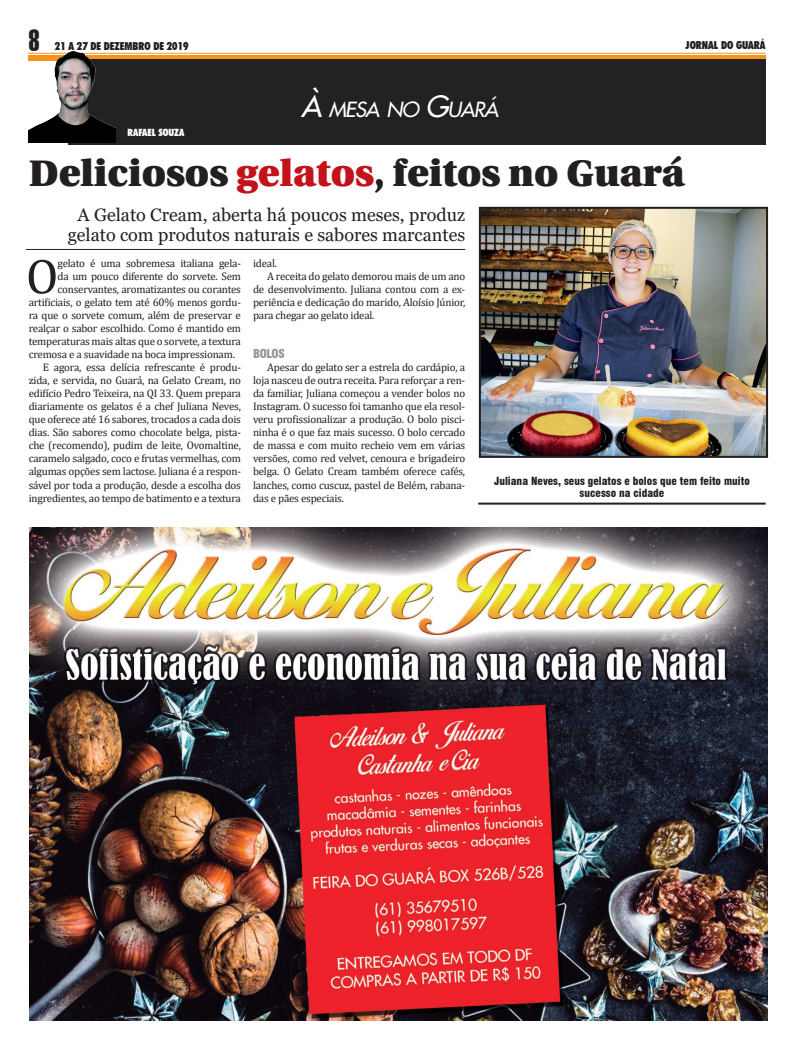
<style>
.page{position:relative;width:794px;height:1049px;background:#fff}
.page>*{position:absolute;margin:0;border:0;box-sizing:border-box;transform-origin:0 0}
.Texto_Materia{font:50px "Cambria";color:#231f20}
.TITULO_de_Materia{font:900 37px "Utopia";color:#231f20}
.t1{font:29.6px "Swiss 911 BT Extra Compressed";color:#231f20}
.t2{font:italic 20.3px "Futura 2";letter-spacing:-.045em;color:#fff}
.Sutian{font:18px/20px "Georgia";color:#231f20;text-align:center}
.Entretítulo{font:900 condensed 12px "Swiss 721 BT";letter-spacing:-.02em;color:#939598}
.Texto_Materia-2{font:11px/13px "Cambria";letter-spacing:-.02em;color:#231f20;text-align:justify}
.Legendas{font:900 condensed 11px/12px "Swiss 721 BT";color:#231f20;text-align:center}
.t3{font:900 condensed 11px "Futura BT";color:#231f20}
.t4{font:900 condensed 10px "Futura BT";color:#fff}
.s1{font-size:29px}
.s2{color:#c4121a}
</style>
<div class="page">
<div style="left:28px;top:55px;width:737px;height:6px;background:#f7931d"></div>
<hr style="left:28px;top:53px;width:737px;height:1px;background:#f7931d">
<img style="left:30px;top:528px;width:737px;height:492px">
<div style="left:69px;top:59px;width:697px;height:86px;background:#222"></div>
<div style="left:297px;top:87px;width:203px;height:36px;background:#231f20"></div>
<img style="left:29px;top:51px;width:87px;height:92px">
<hr style="left:26px;top:249px;width:439px;height:1px;background:#231f20">
<hr style="left:478px;top:503px;width:287px;height:2px;background:#231f20">
<img style="left:478px;top:206px;width:291px;height:252px">
<h3 class="t1" style="left:28px;top:24px;width:13px">8</h3>
<p class="t3" style="left:55px;top:39px;width:135px">21 A 27 DE DEZEMBRO DE 2019</p>
<p class="t3" style="left:685px;top:38px;width:82px">JORNAL DO GUARÁ</p>
<p class="t2" style="left:301px;top:96px;width:199px"><span class="s1">À</span> MESA NO <span class="s1">G</span>UARÁ</p>
<p class="TITULO_de_Materia" style="left:29px;top:152px;width:657px">Deliciosos <span class="s2">gelatos</span>, feitos no Guará</p>
<p class="t4" style="left:128px;top:126px;width:58px">RAFAEL SOUZA</p>
<p class="Sutian" style="left:68px;top:205px;width:399px">A Gelato Cream, aberta há poucos meses, produz gelato com produtos naturais e sabores marcantes</p>
<p class="Texto_Materia" style="left:26px;top:247px;width:34px">O</p>
<p class="Texto_Materia-2" style="left:57px;top:257px;width:185px">gelato é uma sobremesa italiana gela-</p>
<p class="Texto_Materia-2" style="left:57px;top:270px;width:185px">da um pouco diferente do sorvete. Sem</p>
<p class="Texto_Materia-2" style="left:57px;top:283px;width:185px">conservantes, aromatizantes ou corantes</p>
<p class="Texto_Materia-2" style="left:29px;top:296px;width:214px">artificiais, o gelato tem até 60% menos gordu-</p>
<p class="Texto_Materia-2" style="left:29px;top:309px;width:214px">ra que o sorvete comum, além de preservar e</p>
<p class="Texto_Materia-2" style="left:29px;top:322px;width:214px">realçar o sabor escolhido. Como é mantido em</p>
<p class="Texto_Materia-2" style="left:29px;top:335px;width:214px">temperaturas mais altas que o sorvete, a textura</p>
<p class="Texto_Materia-2" style="left:29px;top:348px;width:208px">cremosa e a suavidade na boca impressionam.</p>
<p class="Texto_Materia-2" style="left:29px;top:361px;width:214px;text-indent:14px">E agora, essa delícia refrescante é produ&shy;zida, e servida, no Guará, na Gelato Cream, no edifício Pedro Teixeira, na QI 33. Quem prepara diariamente os gelatos é a chef Juliana Neves, que oferece até 16 sabores, trocados a cada dois dias. São sabores como chocolate belga, pista&shy;che (recomendo), pudim de leite, Ovomaltine, caramelo salgado, coco e frutas vermelhas, com algumas opções sem lactose. Juliana é a respon&shy;sável por toda a produção, desde a escolha dos ingredientes, ao tempo de batimento e a textura</p>
<p class="Texto_Materia-2" style="left:253px;top:257px;width:26px">ideal.</p>
<p class="Texto_Materia-2" style="left:253px;top:270px;width:214px;text-indent:14px">A receita do gelato demorou mais de um ano de desenvolvimento. Juliana contou com a ex&shy;periência e dedicação do marido, Aloísio Júnior, para chegar ao gelato ideal.</p>
<p class="Entretítulo" style="left:253px;top:347px;width:33px">BOLOS</p>
<p class="Texto_Materia-2" style="left:253px;top:361px;width:214px;text-indent:14px">Apesar do gelato ser a estrela do cardápio, a loja nasceu de outra receita. Para reforçar a ren&shy;da familiar, Juliana começou a vender bolos no Instagram. O sucesso foi tamanho que ela resol&shy;veru profissionalizar a produção. O bolo pisci&shy;ninha é o que faz mais sucesso. O bolo cercado de massa e com muito recheio vem em várias versões, como red velvet, cenoura e brigadeiro belga. O Gelato Cream também oferece cafés, lanches, como cuscuz, pastel de Belém, rabana&shy;das e pães especiais.</p>
<p class="Legendas" style="left:494px;top:475px;width:257px">Juliana Neves, seus gelatos e bolos que tem feito muito sucesso na cidade</p>
</div>
